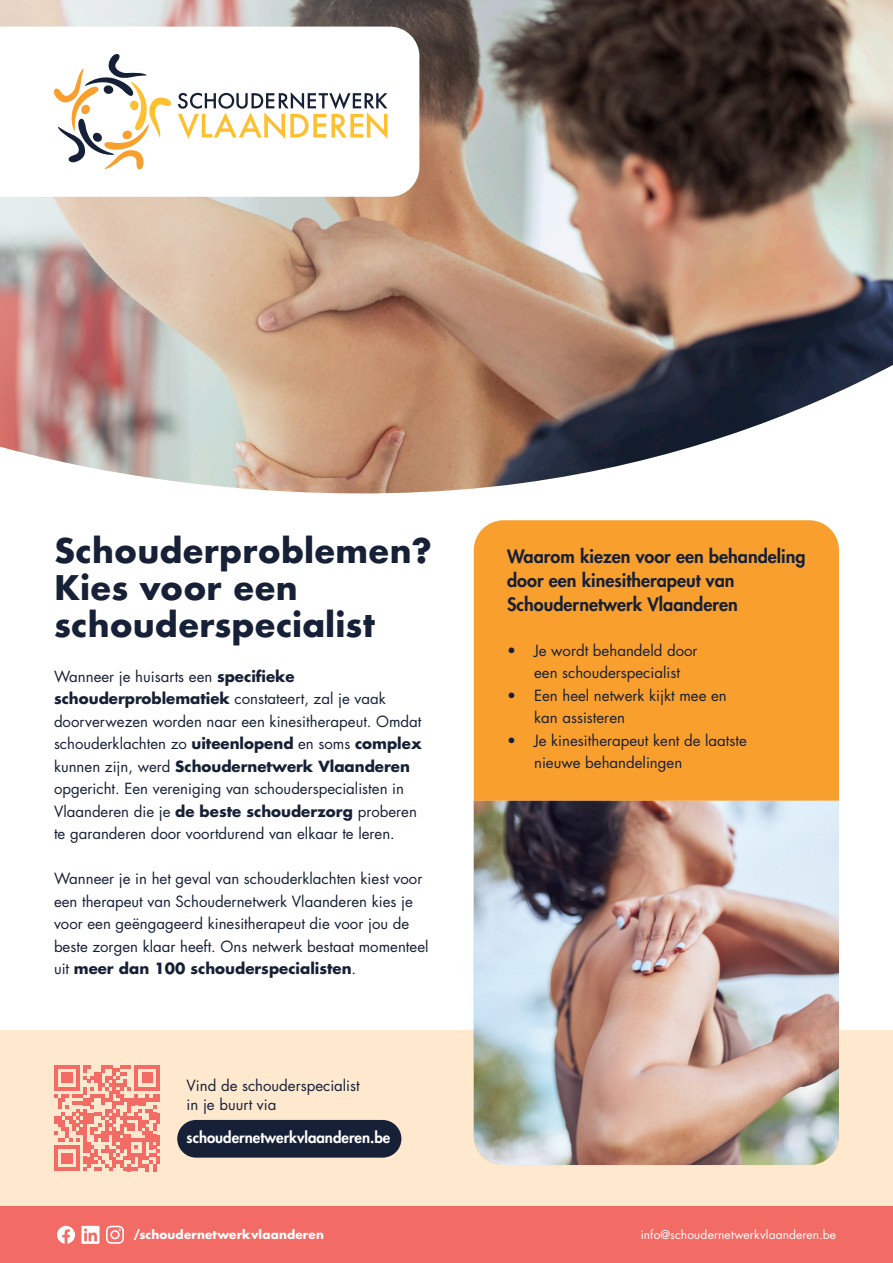
<style>
.page{position:relative;width:893px;height:1263px;background:#fff}
.page>*{position:absolute;margin:0;border:0;box-sizing:border-box;transform-origin:0 0}
.t1{font:700 33px/36.9px "Futura";color:#162036}
.t2{font:800 18px/24px "Futura Std";color:#162036}
.t3{font:15px/22.5px "Futura Std";color:#162036}
.t4{font:800 15px "Futura Std";color:#fff}
.t5{font:12px "Futura Std";letter-spacing:.01em;color:#fff}
.t6{font:700 12px "Futura Std";letter-spacing:.01em;color:#fff}
.s1{font-weight:700}
</style>
<div class="page">
<div style="left:0;top:1030px;width:893px;height:176px;background:#fee9cf"></div>
<img style="left:591px;top:0;width:302px;height:472px">
<img style="left:474px;top:800px;width:365px;height:365px">
<img style="left:0;top:0;width:591px;height:494px">
<div style="left:0;top:1206px;width:893px;height:57px;background:#f26b64"></div>
<div style="left:474px;top:520px;width:365px;height:280px;background:#f99f2d"></div>
<svg style="left:0;top:27px;width:18px;height:170px"></svg>
<div style="left:177px;top:1120px;width:224px;height:37px;background:#162036;border-radius:19px"></div>
<svg style="left:54px;top:1065px;width:106px;height:106px"></svg>
<div style="left:18px;top:19px;width:408px;height:185px;background:#fff"></div>
<svg style="left:178px;top:92px;width:209px;height:47px"></svg>
<svg style="left:54px;top:54px;width:117px;height:115px"></svg>
<div style="left:130px;top:100px;width:9px;height:10px;background:#febf31;border-radius:50%"></div>
<svg style="left:57px;top:1226px;width:18px;height:18px"></svg>
<svg style="left:81px;top:1226px;width:19px;height:18px"></svg>
<svg style="left:106px;top:1226px;width:18px;height:18px"></svg>
<p class="t1" style="left:54px;top:532px;width:379px">Schouderproblemen?<br>Kies voor een schouderspecialist</p>
<p class="t3" style="left:54px;top:665px;width:369px">Wanneer je huisarts een <span class="s1">specifieke schouderproblematiek</span> constateert, zal je vaak doorverwezen worden naar een kinesitherapeut. Omdat schouderklachten zo <span class="s1">uiteenlopend</span> en soms <span class="s1">complex </span>kunnen zijn, werd <span class="s1">Schoudernetwerk Vlaanderen </span>opgericht. Een vereniging van schouderspecialisten in Vlaanderen die je <span class="s1">de beste schouderzorg</span> proberen te garanderen door voortdurend van elkaar te leren.</p>
<p class="t3" style="left:54px;top:868px;width:376px">Wanneer je in het geval van schouderklachten kiest voor een therapeut van Schoudernetwerk Vlaanderen kies je voor een geëngageerd kinesitherapeut die voor jou de beste zorgen klaar heeft. Ons netwerk bestaat momenteel uit <span class="s1">meer dan 100 schouderspecialisten</span>.</p>
<p class="t3" style="left:187px;top:1076px;width:175px;line-height:19.5px">Vind de schouderspecialist in je buurt via</p>
<p class="t4" style="left:187px;top:1128px;width:205px">schoudernetwerkvlaanderen.be</p>
<p class="t2" style="left:507px;top:544px;width:300px">Waarom kiezen voor een behandeling door een kinesitherapeut van<br>Schoudernetwerk Vlaanderen</p>
<p class="t3" style="left:534px;top:639px;width:165px;text-indent:-27px">• Je wordt behandeld door een schouderspecialist</p>
<p class="t3" style="left:534px;top:684px;width:194px;text-indent:-27px">• Een heel netwerk kijkt mee en kan assisteren</p>
<p class="t3" style="left:534px;top:729px;width:214px;text-indent:-27px">• Je kinesitherapeut kent de laatste nieuwe behandelingen</p>
<p class="t6" style="left:134px;top:1226px;width:192px">/schoudernetwerkvlaanderen</p>
<p class="t5" style="left:641px;top:1227px;width:197px">info@schoudernetwerkvlaanderen.be</p>
</div>
